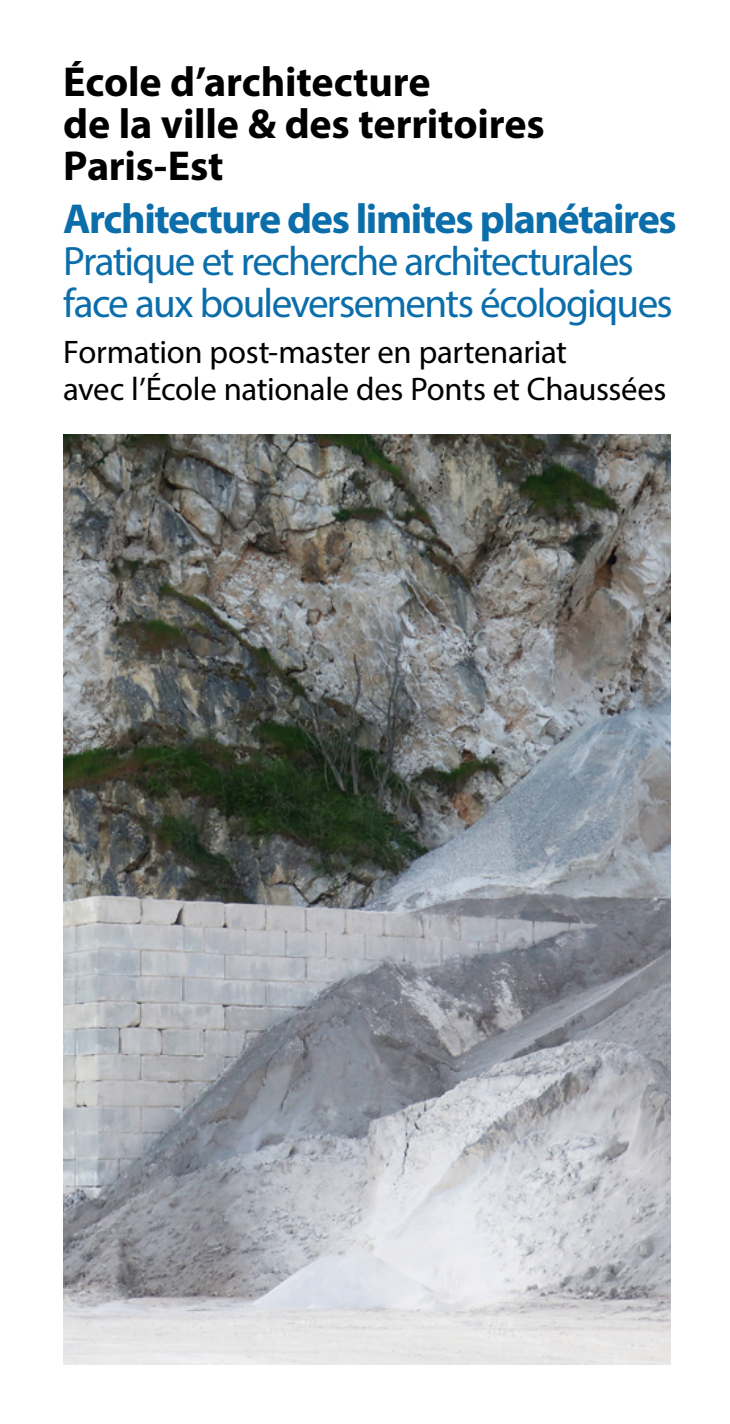
<style>
.page{position:relative;width:730px;height:1424px;background:#fff}
.page>*{position:absolute;margin:0;border:0;box-sizing:border-box;transform-origin:0 0}
.t1{font:700 42px/42px "Myriad Pro";letter-spacing:-.005em;color:#000}
.t2{font:700 42px "Myriad Pro";letter-spacing:-.035em;color:#0b6eaa}
.t3{font:41.12px/42px "Myriad Pro";letter-spacing:-.04em;color:#0b6eaa}
.t4{font:32.73px/36.8px "Myriad Pro";letter-spacing:-.01em;color:#000}
</style>
<div class="page">
<img style="left:63px;top:434px;width:607px;height:930px">
<p class="t1" style="left:63px;top:59px;width:483px">École d’architecture<br>de la ville &amp; des territoires<br>Paris-Est</p>
<p class="t2" style="left:63px;top:191px;width:614px">Architecture des limites planétaires</p>
<p class="t3" style="left:63px;top:239px;width:610px">Pratique et recherche architecturales face aux bouleversements écologiques</p>
<p class="t4" style="left:63px;top:333px;width:604px">Formation post-master en partenariat<br>avec l’École nationale des Ponts et Chaussées</p>
</div>
